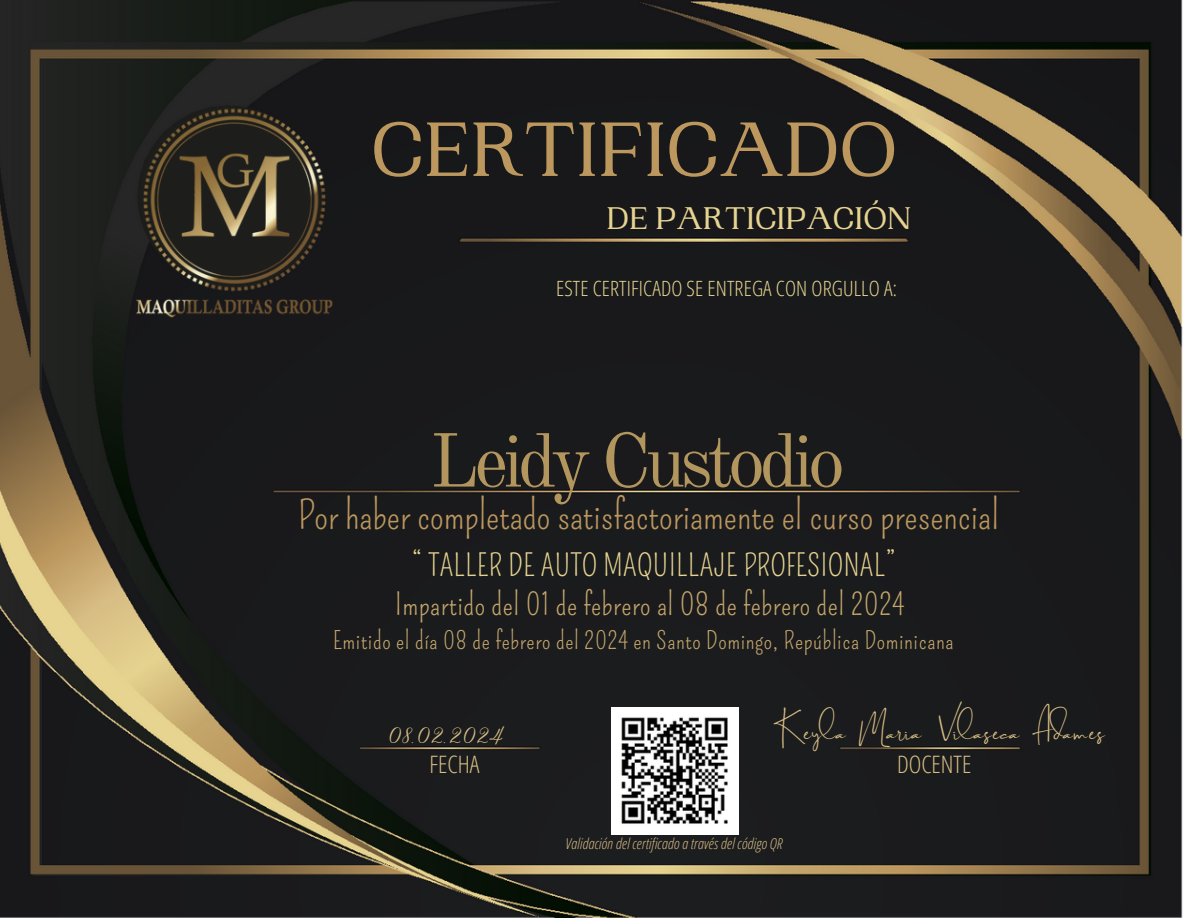
<style>
.page{position:relative;width:1188px;height:918px;background:#fff}
.page>*{position:absolute;margin:0;border:0;box-sizing:border-box;transform-origin:0 0}
.t1{font:500 81px "PP Woodland";color:#bc975e}
.t2{font:75px "Old Standard";letter-spacing:-.075em;color:#b2965d}
.t3{font:39px "Pompiere";color:#bc975e}
.t4{font:500 33px "PP Woodland";color:#e7d491}
.t5{font:30px/39.3px "Pompiere";letter-spacing:.015em;color:#c5a76c;text-align:center}
.t6{font:28.5px "Brilliant Signature 1";letter-spacing:.03em;color:#d9be85}
.t7{font:24px "Pompiere";letter-spacing:.025em;color:#c5a76c}
.t8{font:300 24px "Open Sans Condensed";color:#d9be85}
.t9{font:22.5px "Stoic";letter-spacing:.08em;color:#d9be85}
.t10{font:300 21px "Open Sans Condensed";letter-spacing:.005em;color:#e7d491}
.t11{font:italic 300 15px "Open Sans Condensed";letter-spacing:.005em;color:#d9be85}
.s1{color:#e7d491}
</style>
<div class="page">
<img style="left:0;top:0;width:1183px;height:918px">
<img style="left:100px;top:102px;width:270px;height:216px">
<img style="left:611px;top:707px;width:127px;height:127px">
<h6 class="t1" style="left:371px;top:103px;width:528px">CERTIFICADO</h6>
<p class="t4" style="left:607px;top:199px;width:306px">DE PARTICIPACIÓN</p>
<h4 class="t10" style="left:556px;top:273px;width:342px">ESTE CERTIFICADO SE ENTREGA CON ORGULLO A:</h4>
<p class="t2" style="left:429px;top:415px;width:417px">Leidy Custodio</p>
<p class="t3" style="left:298px;top:492px;width:702px">Por haber completado satisfactoriamente el curso presencial</p>
<h3 class="t5" style="left:395px;top:546px;width:511px"><span class="s1">“ TALLER DE AUTO MAQUILLAJE PROFESIONAL”<br></span>Impartido del 01 de febrero al 08 de febrero del 2024</h3>
<p class="t7" style="left:333px;top:627px;width:622px">Emitido el día 08 de febrero del 2024 en Santo Domingo, República Dominicana</p>
<h5 class="t9" style="left:388px;top:725px;width:117px">08.02.2024</h5>
<p class="t6" style="left:773px;top:718px;width:334px">Keyla Maria Vilaseca Adames</p>
<p class="t8" style="left:429px;top:747px;width:52px">FECHA</p>
<h2 class="t8" style="left:897px;top:747px;width:76px">DOCENTE</h2>
<p class="t11" style="left:566px;top:833px;width:218px">Validación del certificado a través del código QR</p>
</div>
